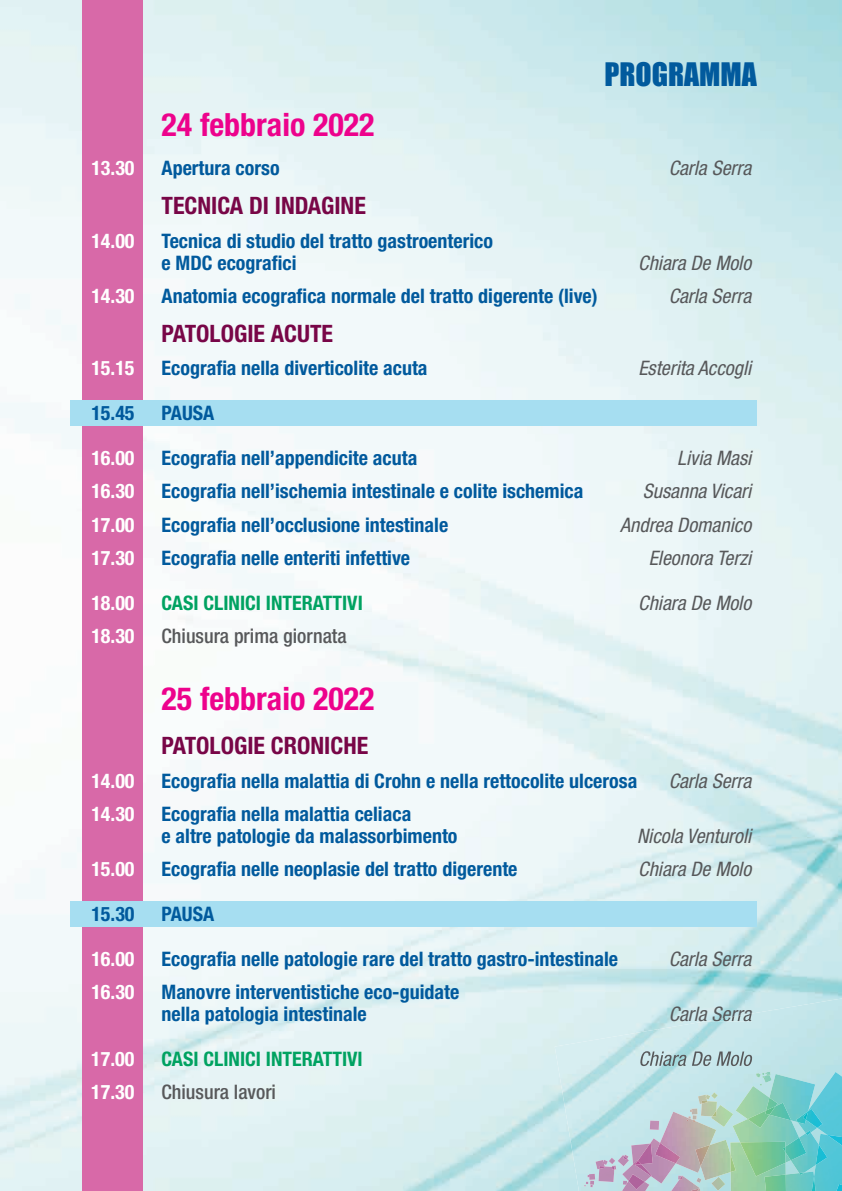
<style>
.page{position:relative;width:842px;height:1191px;background:#fff}
.page>*{position:absolute;margin:0;border:0;box-sizing:border-box;transform-origin:0 0}
.t1{font:700 condensed 32px "Helvetica Neue LT Std";color:#ed028c}
.t2{font:29.8px "Impact";color:#015a9d}
.t3{font:700 condensed 24px "Helvetica Neue LT Std";color:#780647}
.t4{font:700 condensed 20px/22px "Helvetica Neue LT Std";color:#015a9d}
.t5{font:italic condensed 20px "Helvetica Neue LT Std";color:#57585a}
.t6{font:700 condensed 20px "Helvetica Neue LT Std";color:#fff}
.t7{font:700 condensed 20px "Helvetica Neue LT Std";color:#00a261}
.t8{font:500 condensed 20px "Helvetica Neue LT Std";color:#57585a}
</style>
<div class="page">
<img style="left:0;top:0;width:842px;height:1191px">
<div style="left:82px;top:0;width:61px;height:1191px;background:#d869a8"></div>
<div style="left:71px;top:400px;width:686px;height:26px;background:#a6def1"></div>
<div style="left:71px;top:901px;width:686px;height:25px;background:#a6def1"></div>
<img style="left:555px;top:998px;width:287px;height:193px">
<img style="left:705px;top:1013px;width:47px;height:8px">
<img style="left:640px;top:1051px;width:112px;height:15px">
<img style="left:814px;top:1137px;width:28px;height:54px">
<img style="left:660px;top:1111px;width:56px;height:61px">
<img style="left:733px;top:1114px;width:65px;height:48px">
<svg style="left:836px;top:1184px;width:6px;height:7px"></svg>
<img style="left:786px;top:1171px;width:28px;height:20px">
<img style="left:812px;top:1176px;width:3px;height:15px">
<img style="left:671px;top:1175px;width:29px;height:16px">
<img style="left:769px;top:1074px;width:39px;height:48px">
<img style="left:769px;top:1102px;width:22px;height:18px">
<img style="left:791px;top:1132px;width:28px;height:41px">
<img style="left:816px;top:1144px;width:11px;height:21px">
<img style="left:785px;top:1137px;width:21px;height:23px">
<svg style="left:799px;top:1172px;width:5px;height:3px"></svg>
<img style="left:711px;top:1105px;width:22px;height:22px">
<img style="left:701px;top:1139px;width:30px;height:41px">
<img style="left:695px;top:1145px;width:15px;height:21px">
<svg style="left:678px;top:1175px;width:4px;height:4px"></svg>
<svg style="left:687px;top:1092px;width:31px;height:29px"></svg>
<svg style="left:696px;top:1177px;width:5px;height:5px"></svg>
<img style="left:736px;top:1086px;width:33px;height:33px">
<img style="left:748px;top:1110px;width:21px;height:18px">
<svg style="left:765px;top:1097px;width:13px;height:17px"></svg>
<img style="left:808px;top:1072px;width:34px;height:65px">
<img style="left:827px;top:1134px;width:15px;height:11px">
<img style="left:730px;top:1142px;width:34px;height:49px">
<img style="left:740px;top:1141px;width:46px;height:35px">
<img style="left:764px;top:1174px;width:22px;height:17px">
<svg style="left:783px;top:1146px;width:2px;height:6px"></svg>
<img style="left:730px;top:1154px;width:6px;height:18px">
<img style="left:641px;top:1138px;width:35px;height:45px">
<img style="left:655px;top:1142px;width:25px;height:21px">
<img style="left:645px;top:1176px;width:6px;height:5px">
<img style="left:641px;top:1164px;width:11px;height:12px">
<img style="left:622px;top:1180px;width:27px;height:11px">
<img style="left:628px;top:1174px;width:17px;height:15px">
<svg style="left:650px;top:1120px;width:9px;height:9px"></svg>
<img style="left:631px;top:1143px;width:7px;height:11px">
<img style="left:638px;top:1143px;width:15px;height:21px">
<svg style="left:584px;top:1154px;width:57px;height:33px;background:#beb8ce"></svg>
<img style="left:711px;top:1176px;width:14px;height:14px">
<svg style="left:756px;top:1071px;width:16px;height:14px"></svg>
<svg style="left:691px;top:1188px;width:9px;height:3px"></svg>
<img style="left:798px;top:1124px;width:19px;height:9px">
<svg style="left:806px;top:1130px;width:5px;height:5px"></svg>
<img style="left:806px;top:1108px;width:16px;height:19px">
<svg style="left:796px;top:1110px;width:12px;height:14px"></svg>
<h1 class="t1" style="left:162px;top:105px;width:214px">24 febbraio 2022</h1>
<h2 class="t2" style="left:604px;top:51px;width:154px">PROGRAMMA</h2>
<p class="t6" style="left:91px;top:156px;width:45px">13.30</p>
<p class="t4" style="left:162px;top:157px;width:120px">Apertura corso</p>
<p class="t5" style="left:669px;top:157px;width:84px">Carla Serra</p>
<p class="t3" style="left:162px;top:191px;width:206px">TECNICA DI INDAGINE</p>
<p class="t6" style="left:91px;top:228px;width:45px">14.00</p>
<p class="t4" style="left:162px;top:229px;width:333px">Tecnica di studio del tratto gastroenterico e MDC ecografici</p>
<p class="t5" style="left:638px;top:251px;width:114px">Chiara De Molo</p>
<p class="t6" style="left:91px;top:284px;width:45px">14.30</p>
<p class="t4" style="left:162px;top:285px;width:438px">Anatomia ecografica normale del tratto digerente (live)</p>
<p class="t5" style="left:669px;top:284px;width:84px">Carla Serra</p>
<p class="t3" style="left:162px;top:319px;width:173px">PATOLOGIE ACUTE</p>
<p class="t6" style="left:91px;top:356px;width:45px">15.15</p>
<p class="t4" style="left:162px;top:357px;width:267px">Ecografia nella diverticolite acuta</p>
<p class="t5" style="left:638px;top:357px;width:114px">Esterita Accogli</p>
<p class="t4" style="left:91px;top:402px;width:45px">15.45</p>
<p class="t4" style="left:162px;top:402px;width:54px">PAUSA</p>
<p class="t6" style="left:91px;top:445px;width:45px">16.00</p>
<p class="t4" style="left:162px;top:446px;width:257px">Ecografia nell’appendicite acuta</p>
<p class="t5" style="left:677px;top:446px;width:76px">Livia Masi</p>
<p class="t6" style="left:91px;top:479px;width:45px">16.30</p>
<p class="t4" style="left:162px;top:480px;width:423px">Ecografia nell’ischemia intestinale e colite ischemica</p>
<p class="t5" style="left:643px;top:479px;width:110px">Susanna Vicari</p>
<p class="t6" style="left:91px;top:512px;width:45px">17.00</p>
<p class="t4" style="left:162px;top:513px;width:288px">Ecografia nell’occlusione intestinale</p>
<p class="t5" style="left:620px;top:513px;width:133px">Andrea Domanico</p>
<p class="t6" style="left:91px;top:545px;width:45px">17.30</p>
<p class="t4" style="left:162px;top:546px;width:250px">Ecografia nelle enteriti infettive</p>
<p class="t5" style="left:649px;top:546px;width:104px">Eleonora Terzi</p>
<p class="t6" style="left:91px;top:590px;width:45px">18.00</p>
<p class="t7" style="left:162px;top:590px;width:203px">CASI CLINICI INTERATTIVI</p>
<p class="t5" style="left:638px;top:591px;width:114px">Chiara De Molo</p>
<p class="t6" style="left:91px;top:623px;width:45px">18.30</p>
<p class="t8" style="left:162px;top:624px;width:187px">Chiusura prima giornata</p>
<h1 class="t1" style="left:162px;top:679px;width:214px">25 febbraio 2022</h1>
<p class="t3" style="left:162px;top:731px;width:208px">PATOLOGIE CRONICHE</p>
<p class="t6" style="left:91px;top:768px;width:45px">14.00</p>
<p class="t4" style="left:162px;top:769px;width:477px">Ecografia nella malattia di Crohn e nella rettocolite ulcerosa</p>
<p class="t5" style="left:669px;top:769px;width:84px">Carla Serra</p>
<p class="t6" style="left:91px;top:801px;width:45px">14.30</p>
<p class="t4" style="left:162px;top:802px;width:297px">Ecografia nella malattia celiaca<br>e altre patologie da malassorbimento</p>
<p class="t5" style="left:637px;top:824px;width:116px">Nicola Venturoli</p>
<p class="t6" style="left:91px;top:857px;width:45px">15.00</p>
<p class="t4" style="left:162px;top:858px;width:357px">Ecografia nelle neoplasie del tratto digerente</p>
<p class="t5" style="left:638px;top:857px;width:114px">Chiara De Molo</p>
<p class="t4" style="left:91px;top:902px;width:45px">15.30</p>
<p class="t4" style="left:162px;top:902px;width:54px">PAUSA</p>
<p class="t6" style="left:91px;top:946px;width:45px">16.00</p>
<p class="t4" style="left:162px;top:947px;width:458px">Ecografia nelle patologie rare del tratto gastro-intestinale</p>
<p class="t5" style="left:669px;top:947px;width:84px">Carla Serra</p>
<p class="t6" style="left:91px;top:980px;width:45px">16.30</p>
<p class="t4" style="left:162px;top:980px;width:299px">Manovre interventistiche eco-guidate nella patologia intestinale</p>
<p class="t5" style="left:669px;top:1002px;width:84px">Carla Serra</p>
<p class="t6" style="left:91px;top:1046px;width:45px">17.00</p>
<p class="t7" style="left:162px;top:1046px;width:203px">CASI CLINICI INTERATTIVI</p>
<p class="t6" style="left:91px;top:1080px;width:45px">17.30</p>
<p class="t8" style="left:162px;top:1080px;width:116px">Chiusura lavori</p>
</div>
